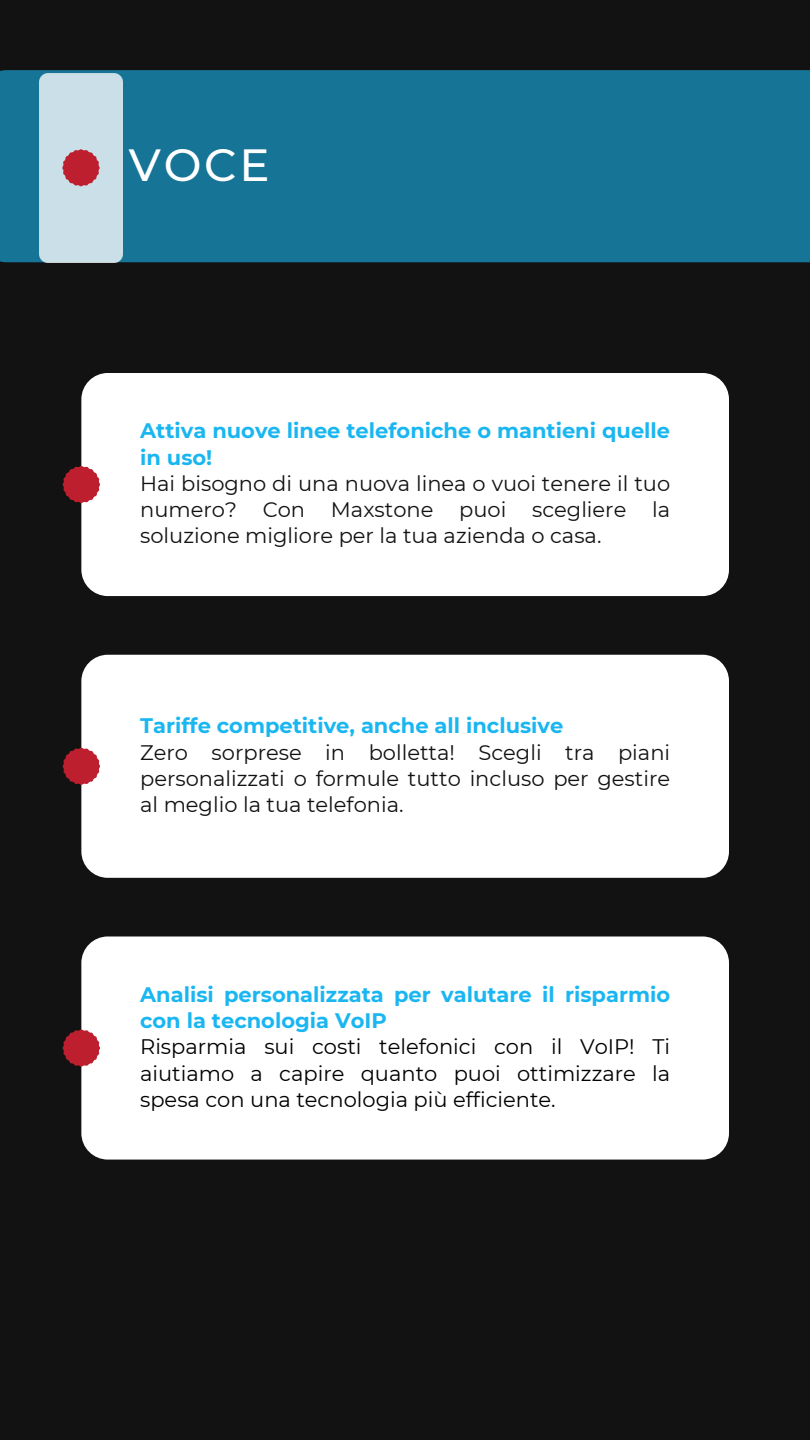
<style>
.page{position:relative;width:810px;height:1440px;background:#121212}
.page>*{position:absolute;margin:0;border:0;box-sizing:border-box;transform-origin:0 0}
.t1{font:500 45px "Montserrat";color:#fff}
.t2{font:21px/26.2px "Montserrat";color:#121212;text-align:justify}
.t3{font:700 21px/26.2px "Montserrat";color:#1ab6f1}
.t4{font:21px/26.2px "Montserrat";color:#000;text-align:justify}
</style>
<div class="page">
<div style="left:81px;top:936px;width:648px;height:224px;background:#fff;border-radius:26px"></div>
<svg style="left:63px;top:1029px;width:37px;height:38px"></svg>
<div style="left:81px;top:655px;width:648px;height:223px;background:#fff;border-radius:26px"></div>
<svg style="left:63px;top:748px;width:37px;height:37px"></svg>
<div style="left:81px;top:373px;width:648px;height:223px;background:#fff;border-radius:26px"></div>
<svg style="left:63px;top:466px;width:37px;height:37px"></svg>
<div style="left:0;top:70px;width:810px;height:192px;background:#167497"></div>
<div style="left:39px;top:73px;width:84px;height:189px;background:#cadfe7"></div>
<svg style="left:62px;top:149px;width:38px;height:37px"></svg>
<p class="t1" style="left:129px;top:138px;width:142px">VOCE</p>
<p class="t3" style="left:140px;top:418px;width:532px">Attiva nuove linee telefoniche o mantieni quelle in uso!</p>
<p class="t2" style="left:140px;top:470px;width:532px">Hai bisogno di una nuova linea o vuoi tenere il tuo numero? Con Maxstone puoi scegliere la soluzione migliore per la tua azienda o casa.</p>
<p class="t3" style="left:140px;top:713px;width:425px">Tariffe competitive, anche all inclusive</p>
<p class="t2" style="left:140px;top:739px;width:532px">Zero sorprese in bolletta! Scegli tra piani personalizzati o formule tutto incluso per gestire al meglio la tua telefonia.</p>
<h1 class="t3" style="left:140px;top:981px;width:532px">Analisi personalizzata per valutare il risparmio con la tecnologia VoIP</h1>
<p class="t4" style="left:140px;top:1034px;width:532px">Risparmia sui costi telefonici con il VoIP! Ti aiutiamo a capire quanto puoi ottimizzare la spesa con una tecnologia più efficiente.</p>
</div>
